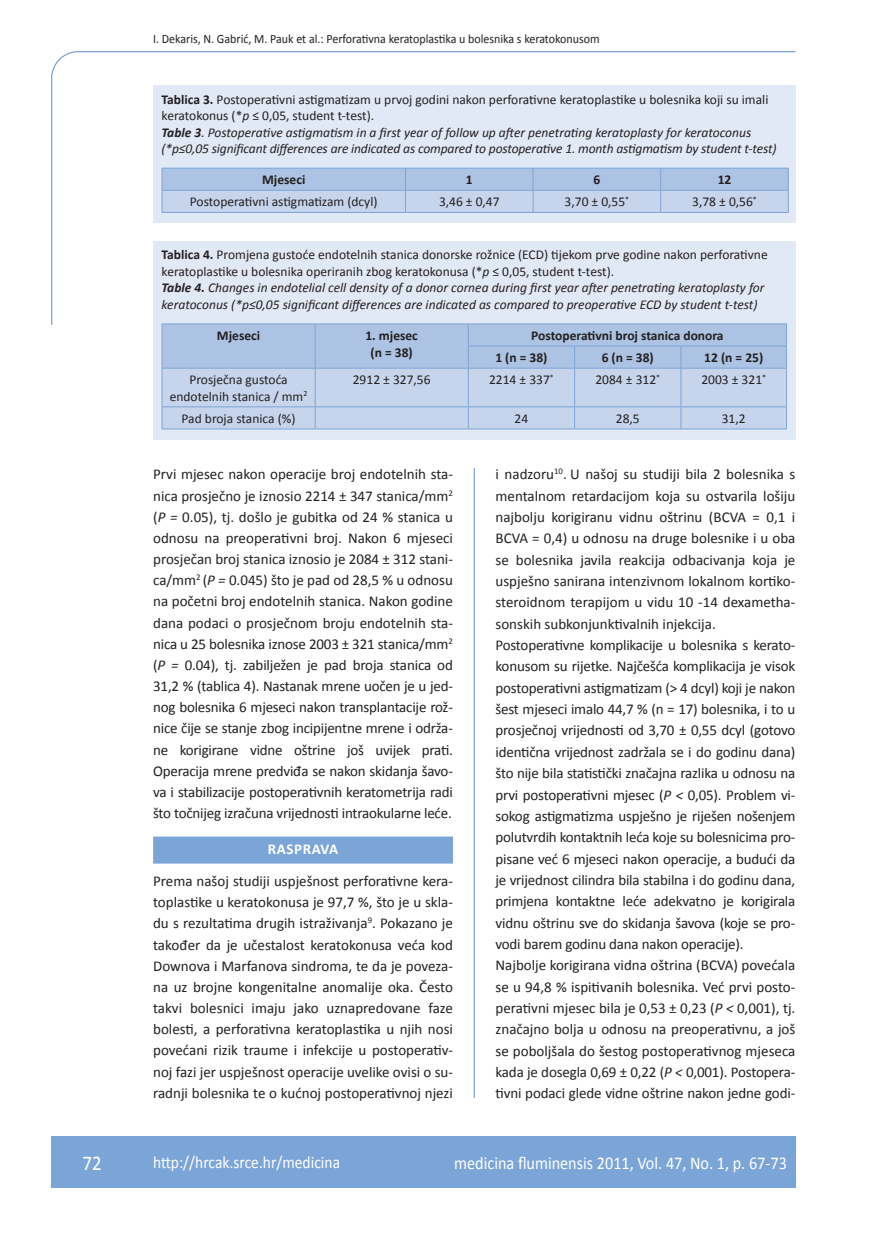
<style>
.page{position:relative;width:872px;height:1234px;background:#fff}
.page>*{position:absolute;margin:0;border:0;box-sizing:border-box;transform-origin:0 0}
.t1{font:21px "Calibri";color:#fff;scale:.9 1}
.t2{font:18px "Calibri";color:#fff;scale:.9 1}
.t3{font:17.25px "Calibri";color:#fff;scale:.9 1}
.t4{font:15px/21.3px "Calibri";letter-spacing:-.015em;color:#231f20;text-align:justify}
.t5{font:700 15px "Calibri";letter-spacing:.04em;color:#fff}
.t6{font:italic 13.5px/16.5px "Calibri";color:#231f20}
.t7{font:13.5px/16.5px "Calibri";color:#231f20;text-align:center}
.t8{font:700 13.5px/16.5px "Calibri";color:#231f20;text-align:center}
.t9{font:12.75px "Calibri";color:#231f20;scale:.94 1}
.s1{font-weight:700;font-style:normal}
.s2{font-style:normal}
.s3{font-weight:700}
.s4{font-style:italic}
</style>
<div class="page">
<svg style="left:51px;top:51px;width:745px;height:275px"></svg>
<hr style="left:473px;top:468px;width:2px;height:629px;background:#7ca5d7">
<div style="left:51px;top:1135px;width:744px;height:51px;background:#7ca5d7"></div>
<div style="left:153px;top:836px;width:300px;height:27px;background:#7ca5d7"></div>
<div style="left:153px;top:85px;width:642px;height:137px;background:#e1e9f6"></div>
<svg style="left:162px;top:168px;width:627px;height:44px;background:#b6cae7"></svg>
<hr style="left:162px;top:212px;width:243px;height:1px;background:#7ca5d7">
<hr style="left:405px;top:212px;width:128px;height:1px;background:#7ca5d7">
<hr style="left:533px;top:212px;width:127px;height:1px;background:#7ca5d7">
<hr style="left:660px;top:212px;width:128px;height:1px;background:#7ca5d7">
<div style="left:153px;top:241px;width:642px;height:198px;background:#e1e9f6"></div>
<hr style="left:162px;top:323px;width:153px;height:1px;background:#7ca5d7">
<hr style="left:315px;top:323px;width:153px;height:1px;background:#7ca5d7">
<hr style="left:468px;top:323px;width:106px;height:1px;background:#7ca5d7">
<hr style="left:574px;top:323px;width:107px;height:1px;background:#7ca5d7">
<hr style="left:681px;top:323px;width:106px;height:1px;background:#7ca5d7">
<svg style="left:162px;top:324px;width:625px;height:104px;background:#b9cbe7"></svg>
<hr style="left:162px;top:428px;width:153px;height:1px;background:#7ca5d7">
<hr style="left:315px;top:428px;width:153px;height:1px;background:#7ca5d7">
<hr style="left:468px;top:428px;width:106px;height:1px;background:#7ca5d7">
<hr style="left:574px;top:428px;width:107px;height:1px;background:#7ca5d7">
<hr style="left:681px;top:428px;width:106px;height:1px;background:#7ca5d7">
<p class="t9" style="left:153px;top:30px;width:476px">I. Dekaris, N. Gabrić, M. Pauk et al.: Perforativna keratoplastika u bolesnika s keratokonusom</p>
<p class="t6" style="left:162px;top:90px;width:616px"><span class="s1">Tablica 3.</span> <span class="s2">Postoperativni astigmatizam u prvoj godini nakon perforativne keratoplastike u bolesnika koji su imali keratokonus (*</span>p <span class="s2">≤ 0,05, student t-test).<br></span><span class="s3">Table 3</span>. Postoperative astigmatism in a first year of follow up after penetrating keratoplasty for keratoconus (*p≤0,05 significant differences are indicated as compared to postoperative 1. month astigmatism by student t-test)</p>
<p class="t8" style="left:262px;top:171px;width:45px">Mjeseci</p>
<p class="t8" style="left:466px;top:171px;width:8px">1</p>
<p class="t8" style="left:593px;top:171px;width:8px">6</p>
<p class="t8" style="left:717px;top:171px;width:15px">12</p>
<p class="t7" style="left:190px;top:193px;width:189px">Postoperativni astigmatizam (dcyl)</p>
<p class="t7" style="left:439px;top:193px;width:62px">3,46 ± 0,47</p>
<p class="t7" style="left:564px;top:193px;width:66px">3,70 ± 0,55<sup>*</sup></p>
<p class="t7" style="left:692px;top:193px;width:66px">3,78 ± 0,56<sup>*</sup></p>
<p class="t6" style="left:162px;top:246px;width:607px"><span class="s1">Tablica 4.</span> <span class="s2">Promjena gustoće endotelnih stanica donorske rožnice (ECD) tijekom prve godine nakon perforativne keratoplastike u bolesnika operiranih zbog keratokonusa (*</span>p <span class="s2">≤ 0,05, student t-test).<br></span><span class="s3">Table 4.</span> Changes in endotelial cell density of a donor cornea during first year after penetrating keratoplasty for keratoconus (*p≤0,05 significant differences are indicated as compared to preoperative ECD by student t-test)</p>
<p class="t8" style="left:217px;top:326px;width:45px">Mjeseci</p>
<p class="t8" style="left:365px;top:326px;width:54px">1. mjesec (n = 38)</p>
<p class="t8" style="left:495px;top:324px;width:230px;line-height:22.2px;text-align:left;text-indent:36px">Postoperativni broj stanica donora<br>1 (n = 38)</p>
<p class="t8" style="left:602px;top:349px;width:54px">6 (n = 38)</p>
<p class="t8" style="left:704px;top:349px;width:60px">12 (n = 25)</p>
<p class="t7" style="left:170px;top:371px;width:139px">Prosječna gustoća endotelnih stanica / mm<sup>2</sup></p>
<p class="t7" style="left:353px;top:371px;width:79px">2912 ± 327,56</p>
<p class="t7" style="left:489px;top:371px;width:66px">2214 ± 337<sup>*</sup></p>
<p class="t7" style="left:595px;top:371px;width:66px">2084 ± 312<sup>*</sup></p>
<p class="t7" style="left:701px;top:371px;width:66px">2003 ± 321<sup>*</sup></p>
<p class="t7" style="left:182px;top:409px;width:115px">Pad broja stanica (%)</p>
<p class="t7" style="left:514px;top:409px;width:15px">24</p>
<p class="t7" style="left:616px;top:409px;width:25px">28,5</p>
<p class="t7" style="left:722px;top:409px;width:25px">31,2</p>
<p class="t4" style="left:153px;top:463px;width:301px">Prvi mjesec nakon operacije broj endotelnih sta&shy;nica prosječno je iznosio 2214 ± 347 stanica/mm<sup>2 </sup>(<span class="s4">P =</span> 0.05), tj. došlo je gubitka od 24 % stanica u odnosu na preoperativni broj. Nakon 6 mjeseci prosječan broj stanica iznosio je 2084 ± 312 stani&shy;ca/mm<sup>2</sup> (<span class="s4">P =</span> 0.045) što je pad od 28,5 % u odnosu na početni broj endotelnih stanica. Nakon godine dana podaci o prosječnom broju endotelnih sta&shy;nica u 25 bolesnika iznose 2003 ± 321 stanica/mm<sup>2 </sup>(<span class="s4">P =</span> 0.04), tj. zabilježen je pad broja stanica od 31,2 % (tablica 4). Nastanak mrene uočen je u jed&shy;nog bolesnika 6 mjeseci nakon transplantacije rož&shy;nice čije se stanje zbog incipijentne mrene i održa&shy;ne korigirane vidne oštrine još uvijek prati.<br>Operacija mrene predviđa se nakon skidanja šavo&shy;va i stabilizacije postoperativnih keratometrija radi što točnijeg izračuna vrijednosti intraokularne leće.</p>
<p class="t5" style="left:268px;top:839px;width:72px">RASPRAVA</p>
<p class="t4" style="left:153px;top:869px;width:301px">Prema našoj studiji uspješnost perforativne kera&shy;toplastike u keratokonusa je 97,7 %, što je u skla&shy;du s rezultatima drugih istraživanja<sup>9</sup>. Pokazano je također da je učestalost keratokonusa veća kod Downova i Marfanova sindroma, te da je poveza&shy;na uz brojne kongenitalne anomalije oka. Često takvi bolesnici imaju jako uznapredovane faze bolesti, a perforativna keratoplastika u njih nosi povećani rizik traume i infekcije u postoperativ&shy;noj fazi jer uspješnost operacije uvelike ovisi o su&shy;radnji bolesnika te o kućnoj postoperativnoj njezi</p>
<p class="t4" style="left:495px;top:463px;width:301px;text-align:left">i nadzoru<sup>10</sup>. U našoj su studiji bila 2 bolesnika s mentalnom retardacijom koja su ostvarila lošiju najbolju korigiranu vidnu oštrinu (BCVA = 0,1 i BCVA = 0,4) u odnosu na druge bolesnike i u oba se bolesnika javila reakcija odbacivanja koja je uspješno sanirana intenzivnom lokalnom kortiko&shy;steroidnom terapijom u vidu 10 -14 dexametha&shy;sonskih subkonjunktivalnih injekcija.<br>Postoperativne komplikacije u bolesnika s kerato&shy;konusom su rijetke. Najčešća komplikacija je visok postoperativni astigmatizam (&gt; 4 dcyl) koji je nakon šest mjeseci imalo 44,7 % (n = 17) bolesnika, i to u prosječnoj vrijednosti od 3,70 ± 0,55 dcyl (gotovo identična vrijednost zadržala se i do godinu dana) što nije bila statistički značajna razlika u odnosu na prvi postoperativni mjesec (<span class="s4">P &lt;</span> 0,05). Problem vi&shy;sokog astigmatizma uspješno je riješen nošenjem polutvrdih kontaktnih leća koje su bolesnicima pro&shy;pisane već 6 mjeseci nakon operacije, a budući da je vrijednost cilindra bila stabilna i do godinu dana, primjena kontaktne leće adekvatno je korigirala vidnu oštrinu sve do skidanja šavova (koje se pro&shy;vodi barem godinu dana nakon operacije).<br>Najbolje korigirana vidna oštrina (BCVA) povećala se u 94,8 % ispitivanih bolesnika. Već prvi posto&shy;perativni mjesec bila je 0,53 ± 0,23 (<span class="s4">P &lt;</span> 0,001), tj. značajno bolja u odnosu na preoperativnu, a još se poboljšala do šestog postoperativnog mjeseca kada je dosegla 0,69 ± 0,22 (<span class="s4">P &lt;</span> 0,001). Postopera&shy;tivni podaci glede vidne oštrine nakon jedne godi-</p>
<h1 class="t1" style="left:82px;top:1149px;width:23px">72</h1>
<p class="t3" style="left:153px;top:1150px;width:209px">http://hrcak.srce.hr/medicina</p>
<p class="t2" style="left:454px;top:1151px;width:371px">medicina fluminensis 2011, Vol. 47, No. 1, p. 67-73</p>
</div>
